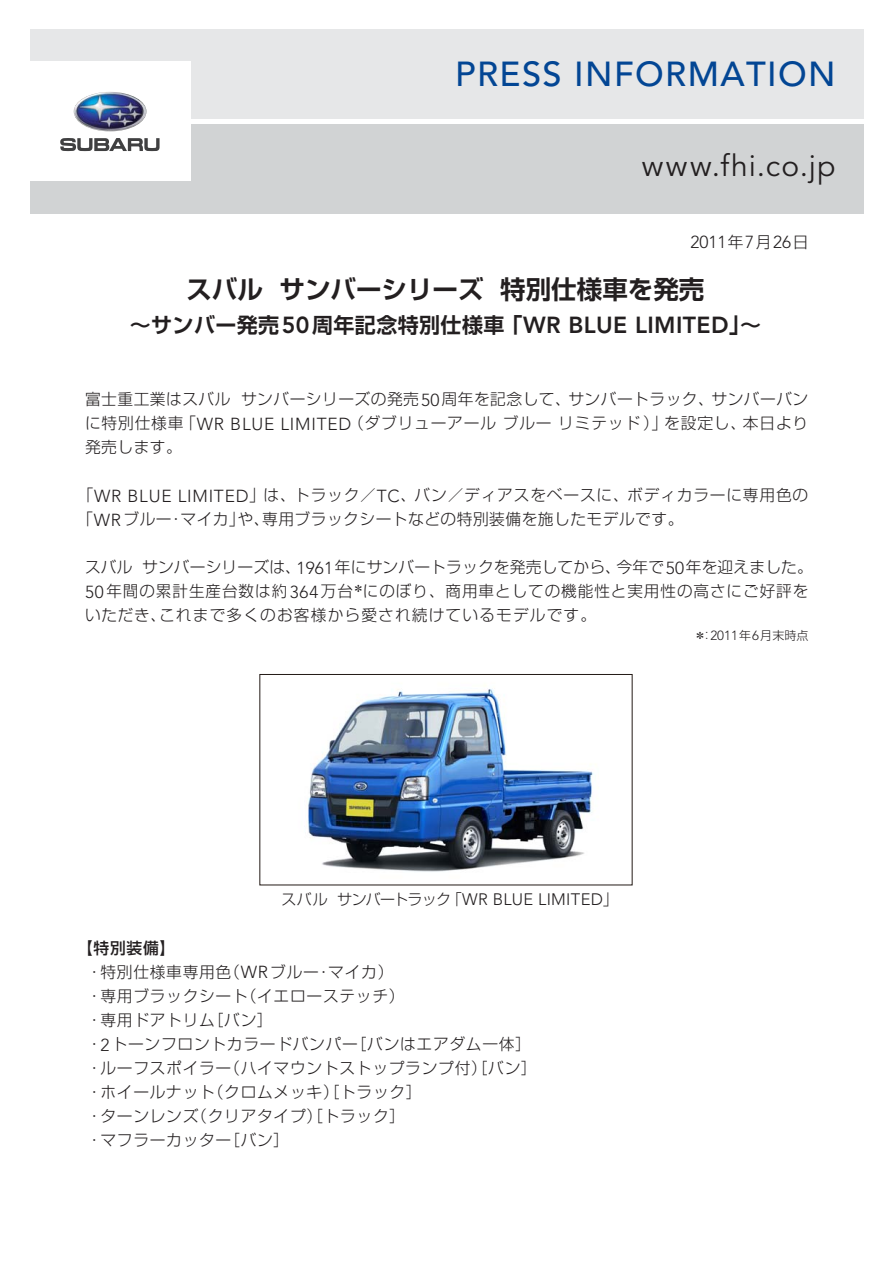
<style>
.page{position:relative;width:893px;height:1263px;background:#fff}
.page>*{position:absolute;margin:0;border:0;box-sizing:border-box;transform-origin:0 0}
.t1{font:500 34.5px "Avenir";letter-spacing:.04em;color:#034694}
.t2{font:30px "Avenir";letter-spacing:.05em;color:#231f20}
.t3{font:25.5px "Shin Go Pro De Bold 90 pv RKSJ H";color:#231f20}
.t4{font:21px "Shin Go Pro De Bold 90 pv RKSJ H";letter-spacing:.02em;color:#231f20}
.t5{font:300 17.4px "Avenir";color:#231f20}
.t6{font:15.75px/24px "Shin Go Pro Light 90 pv RKSJ H";letter-spacing:.045em;color:#231f20}
.t7{font:15px "Shin Go Pro Light 90 pv RKSJ H";letter-spacing:-.055em;color:#231f20}
.t8{font:12px "Shin Go Pro Light 90 pv RKSJ H";color:#231f20}
.s1{font-family:"Shin Go Pro Light 90 pv RKSJ H";font-weight:400;font-size:15.75px}
.s2{font-family:"Avenir";font-weight:800;font-size:23.1px}
.s3{font-family:"Avenir";font-weight:300;font-size:17.4px}
.s4{font-family:"Avenir";font-weight:300;font-size:13.2px}
.s5{font-family:"Avenir";font-weight:300;font-size:16.5px}
.s6{font-family:"Shin Go Pro Medium 90 pv RKSJ H"}
</style>
<div class="page">
<img style="left:308px;top:685px;width:286px;height:187px">
<div style="left:260px;top:674px;width:372px;height:211px;border:1px solid #231a16"></div>
<div style="left:30px;top:124px;width:833px;height:89px;background:#d1d3d4"></div>
<div style="left:30px;top:30px;width:833px;height:89px;background:#e6e7e8"></div>
<div style="left:30px;top:62px;width:160px;height:119px;background:#fff"></div>
<img style="left:74px;top:92px;width:72px;height:39px;border-radius:50%">
<svg style="left:60px;top:138px;width:100px;height:13px"></svg>
<p class="t1" style="left:455px;top:60px;width:382px">PRESS INFORMATION</p>
<p class="t2" style="left:642px;top:153px;width:195px">www.fhi.co.jp</p>
<p class="t5" style="left:690px;top:235px;width:120px">2011<span class="s1">年</span>7<span class="s1">月</span>26<span class="s1">日</span></p>
<p class="t3" style="left:186px;top:280px;width:519px">スバル サンバーシリーズ 特別仕様車を発売</p>
<p class="t4" style="left:130px;top:317px;width:633px">～サンバー発売<span class="s2">50</span>周年記念特別仕様車「<span class="s2">WR BLUE LIMITED</span>」～</p>
<p class="t6" style="left:85px;top:389px;width:725px;text-align:justify">富士重工業はスバル サンバーシリーズの発売<span class="s3">50</span>周年を記念して、サンバートラック、サンバーバンに特別仕様車「<span class="s3">WR BLUE LIMITED</span>（ダブリューアール ブルー リミテッド）」を設定し、本日より発売します。</p>
<p class="t6" style="left:77px;top:485px;width:733px">「<span class="s3">WR BLUE LIMITED</span>」は、トラック／<span class="s3">TC</span>、バン／ディアスをベースに、ボディカラーに専用色の「<span class="s3">WR</span>ブルー・マイカ」や、専用ブラックシートなどの特別装備を施したモデルです。</p>
<p class="t6" style="left:85px;top:557px;width:729px">スバル サンバーシリーズは、<span class="s3">1961</span>年にサンバートラックを発売してから、今年で<span class="s3">50</span>年を迎えました。<br><span class="s3">50</span>年間の累計生産台数は約<span class="s3">364</span>万台<sup>＊</sup>にのぼり、商用車としての機能性と実用性の高さにご好評をいただき、これまで多くのお客様から愛され続けているモデルです。</p>
<p class="t8" style="left:694px;top:631px;width:116px">＊：<span class="s4">2011</span>年<span class="s4">6</span>月末時点</p>
<p class="t7" style="left:281px;top:894px;width:338px">スバル サンバートラック「<span class="s5">WR BLUE LIMITED</span>」</p>
<p class="t6" style="left:86px;top:938px;width:452px;text-indent:-9px"><span class="s6">【特別装備】<br></span>・特別仕様車専用色（<span class="s3">WR</span>ブルー・マイカ）<br>・専用ブラックシート（イエローステッチ）<br>・専用ドアトリム［バン］<br>・<span class="s3">2</span>トーンフロントカラードバンパー［バンはエアダム一体］・ルーフスポイラー（ハイマウントストップランプ付）［バン］・ホイールナット（クロムメッキ）［トラック］<br>・ターンレンズ（クリアタイプ）［トラック］<br>・マフラーカッター［バン］</p>
</div>
